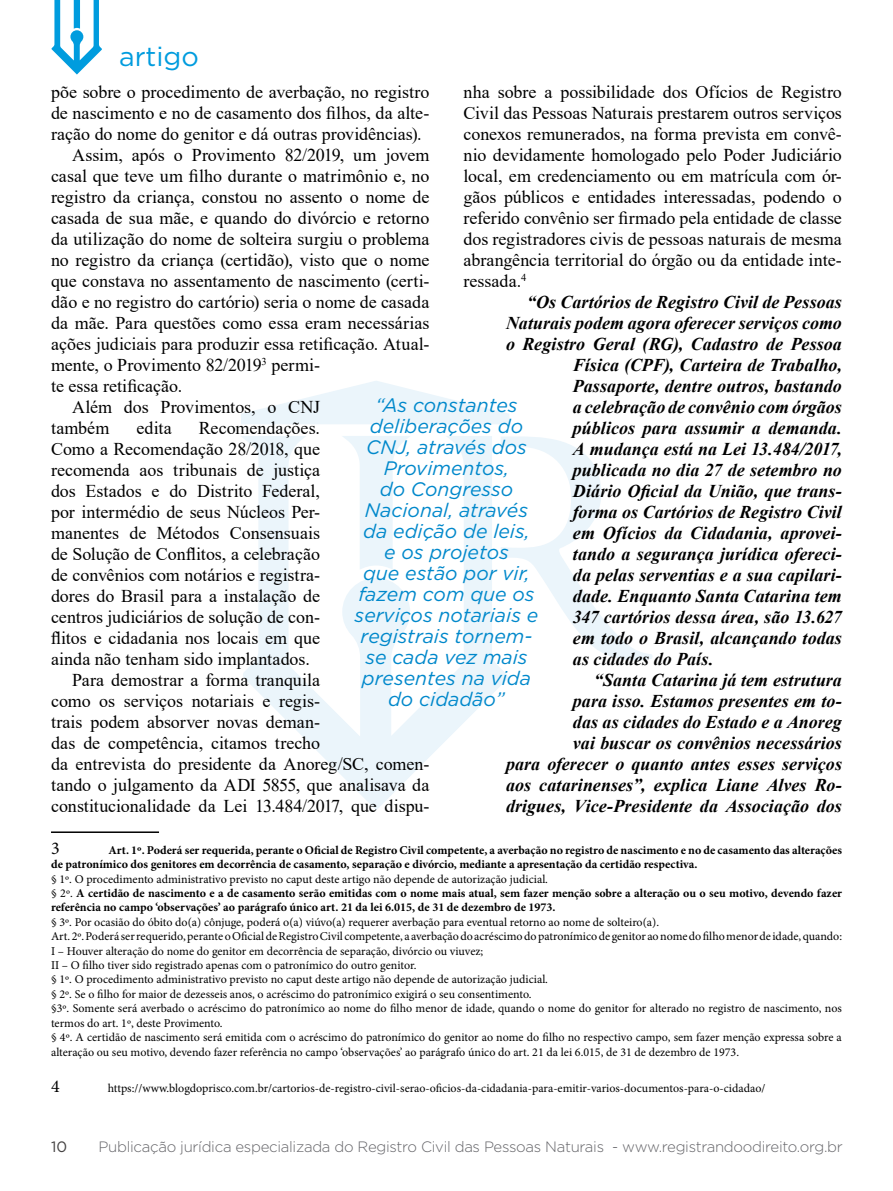
<style>
.page{position:relative;width:893px;height:1191px;background:#fff}
.page>*{position:absolute;margin:0;border:0;box-sizing:border-box;transform-origin:0 0}
.t1{font:27px "Gotham";color:#009cde}
.t2{font:italic 19.5px/21px "Gotham";color:#0088cb;text-align:center}
.t3{font:18px/21px "Times New Roman";color:#000;text-align:justify}
.t4{font:italic 700 18px "Times New Roman";letter-spacing:.005em;color:#000}
.t5{font:18px "Minion Pro";color:#000}
.t6{font:300 15px "Gotham";letter-spacing:-.02em;color:#656569}
.t7{font:15px "Gotham";color:#434141}
.t8{font:12px/14.4px "Minion Pro";color:#000}
.t9{font:700 12px/14.4px "Minion Pro";color:#000}
.s1{font-weight:400}
</style>
<div class="page">
<svg style="left:241px;top:381px;width:268px;height:43px"></svg>
<svg style="left:241px;top:436px;width:267px;height:374px"></svg>
<svg style="left:342px;top:436px;width:69px;height:134px"></svg>
<svg style="left:501px;top:436px;width:152px;height:224px"></svg>
<hr style="left:51px;top:831px;width:108px;height:2px;background:#000">
<svg style="left:51px;top:0;width:51px;height:75px"></svg>
<h1 class="t1" style="left:119px;top:39px;width:81px">artigo</h1>
<p class="t3" style="left:51px;top:80px;width:380px">põe sobre o procedimento de averbação, no registro</p>
<p class="t3" style="left:51px;top:101px;width:380px">de nascimento e no de casamento dos filhos, da alte-</p>
<p class="t3" style="left:51px;top:122px;width:372px">ração do nome do genitor e dá outras providências).</p>
<p class="t3" style="left:72px;top:143px;width:359px">Assim, após o Provimento 82/2019, um jovem</p>
<p class="t3" style="left:51px;top:164px;width:380px">casal que teve um filho durante o matrimônio e, no</p>
<p class="t3" style="left:51px;top:185px;width:380px">registro da criança, constou no assento o nome de</p>
<p class="t3" style="left:51px;top:206px;width:380px">casada de sua mãe, e quando do divórcio e retorno</p>
<p class="t3" style="left:51px;top:227px;width:380px">da utilização do nome de solteira surgiu o problema</p>
<p class="t3" style="left:51px;top:248px;width:380px">no registro da criança (certidão), visto que o nome</p>
<p class="t3" style="left:51px;top:269px;width:380px">que constava no assentamento de nascimento (certi-</p>
<p class="t3" style="left:51px;top:290px;width:380px">dão e no registro do cartório) seria o nome de casada</p>
<p class="t3" style="left:51px;top:311px;width:380px">da mãe. Para questões como essa eram necessárias</p>
<p class="t3" style="left:51px;top:332px;width:380px">ações judiciais para produzir essa retificação. Atual-</p>
<p class="t3" style="left:51px;top:354px;width:271px">mente, o Provimento 82/2019<sup>3</sup> permi-</p>
<p class="t3" style="left:51px;top:374px;width:133px">te essa retificação.</p>
<p class="t3" style="left:72px;top:395px;width:249px">Além dos Provimentos, o CNJ</p>
<p class="t3" style="left:51px;top:416px;width:60px">também</p>
<p class="t3" style="left:137px;top:416px;width:37px">edita</p>
<p class="t3" style="left:199px;top:416px;width:123px">Recomendações.</p>
<p class="t3" style="left:51px;top:437px;width:270px">Como a Recomendação 28/2018, que</p>
<p class="t3" style="left:51px;top:458px;width:271px">recomenda aos tribunais de justiça</p>
<p class="t3" style="left:51px;top:479px;width:271px">dos Estados e do Distrito Federal,</p>
<p class="t3" style="left:51px;top:500px;width:271px">por intermédio de seus Núcleos Per-</p>
<p class="t3" style="left:51px;top:521px;width:271px">manentes de Métodos Consensuais</p>
<p class="t3" style="left:51px;top:542px;width:271px">de Solução de Conflitos, a celebração</p>
<p class="t3" style="left:51px;top:563px;width:271px">de convênios com notários e registra-</p>
<p class="t3" style="left:51px;top:584px;width:270px">dores do Brasil para a instalação de</p>
<p class="t3" style="left:51px;top:605px;width:271px">centros judiciários de solução de con-</p>
<p class="t3" style="left:51px;top:627px;width:271px">flitos e cidadania nos locais em que</p>
<p class="t3" style="left:51px;top:648px;width:260px">ainda não tenham sido implantados.</p>
<p class="t3" style="left:72px;top:669px;width:249px">Para demostrar a forma tranquila</p>
<p class="t3" style="left:51px;top:690px;width:271px">como os serviços notariais e regis-</p>
<p class="t3" style="left:51px;top:711px;width:271px">trais podem absorver novas deman-</p>
<p class="t3" style="left:51px;top:732px;width:271px">das de competência, citamos trecho</p>
<p class="t3" style="left:51px;top:753px;width:380px">da entrevista do presidente da Anoreg/SC, comen-</p>
<p class="t3" style="left:51px;top:774px;width:380px">tando o julgamento da ADI 5855, que analisava da</p>
<p class="t3" style="left:51px;top:795px;width:380px">constitucionalidade da Lei 13.484/2017, que dispu-</p>
<p class="t5" style="left:51px;top:836px;width:10px">3</p>
<p class="t3" style="left:463px;top:80px;width:380px">nha sobre a possibilidade dos Ofícios de Registro Civil das Pessoas Naturais prestarem outros serviços conexos remunerados, na forma prevista em convê&shy;nio devidamente homologado pelo Poder Judiciário local, em credenciamento ou em matrícula com ór&shy;gãos públicos e entidades interessadas, podendo o referido convênio ser firmado pela entidade de classe dos registradores civis de pessoas naturais de mesma abrangência territorial do órgão ou da entidade inte&shy;ressada.<sup>4</sup></p>
<p class="t4" style="left:527px;top:289px;width:316px">“Os Cartórios de Registro Civil de Pessoas</p>
<p class="t4" style="left:506px;top:310px;width:337px">Naturais podem agora oferecer serviços como</p>
<p class="t4" style="left:506px;top:331px;width:337px">o Registro Geral (RG), Cadastro de Pessoa</p>
<p class="t4" style="left:573px;top:352px;width:270px">Física (CPF), Carteira de Trabalho,</p>
<p class="t4" style="left:573px;top:373px;width:271px">Passaporte, dentre outros, bastando</p>
<p class="t4" style="left:573px;top:394px;width:270px">a celebração de convênio com órgãos</p>
<p class="t4" style="left:573px;top:415px;width:271px">públicos para assumir a demanda.</p>
<p class="t4" style="left:573px;top:436px;width:270px">A mudança está na Lei 13.484/2017,</p>
<p class="t4" style="left:573px;top:457px;width:271px">publicada no dia 27 de setembro no</p>
<p class="t4" style="left:573px;top:478px;width:271px">Diário Oficial da União, que trans-</p>
<p class="t4" style="left:573px;top:499px;width:270px">forma os Cartórios de Registro Civil</p>
<p class="t4" style="left:573px;top:520px;width:271px">em Ofícios da Cidadania, aprovei-</p>
<p class="t4" style="left:573px;top:541px;width:271px">tando a segurança jurídica ofereci-</p>
<p class="t4" style="left:573px;top:562px;width:271px">da pelas serventias e a sua capilari-</p>
<p class="t4" style="left:573px;top:583px;width:271px">dade. Enquanto Santa Catarina tem</p>
<p class="t4" style="left:573px;top:604px;width:270px">347 cartórios dessa área, são 13.627</p>
<p class="t4" style="left:573px;top:625px;width:270px">em todo o Brasil, alcançando todas</p>
<p class="t4" style="left:573px;top:646px;width:142px">as cidades do País.</p>
<p class="t4" style="left:594px;top:667px;width:249px">“Santa Catarina já tem estrutura</p>
<p class="t4" style="left:573px;top:688px;width:271px">para isso. Estamos presentes em to-</p>
<p class="t4" style="left:573px;top:709px;width:270px">das as cidades do Estado e a Anoreg</p>
<p class="t4" style="left:573px;top:730px;width:271px">vai buscar os convênios necessários</p>
<p class="t4" style="left:506px;top:751px;width:337px">para oferecer o quanto antes esses serviços</p>
<p class="t4" style="left:506px;top:772px;width:337px">aos catarinenses”, explica Liane Alves Ro-</p>
<p class="t4" style="left:506px;top:793px;width:337px">drigues, Vice-Presidente da Associação dos</p>
<p class="t2" style="left:355px;top:394px;width:185px">“As constantes deliberações do<br>CNJ, através dos<br>Provimentos,<br>do Congresso<br>Nacional, através da edição de leis,<br>e os projetos<br>que estão por vir, fazem com que os serviços notariais e registrais tornem&shy;se cada vez mais presentes na vida do cidadão”</p>
<p class="t9" style="left:51px;top:842px;width:792px;text-indent:57px">Art. 1º. Poderá ser requerida, perante o Oficial de Registro Civil competente, a averbação no registro de nascimento e no de casamento das alterações de patronímico dos genitores em decorrência de casamento, separação e divórcio, mediante a apresentação da certidão respectiva.</p>
<p class="t9" style="left:51px;top:871px;width:792px"><span class="s1">§ 1º. O procedimento administrativo previsto no caput deste artigo não depende de autorização judicial.<br>§ 2º.</span> A certidão de nascimento e a de casamento serão emitidas com o nome mais atual, sem fazer menção sobre a alteração ou o seu motivo, devendo fazer referência no campo ‘observações’ ao parágrafo único art. 21 da lei 6.015, de 31 de dezembro de 1973.</p>
<p class="t8" style="left:51px;top:915px;width:792px">§ 3º. Por ocasião do óbito do(a) cônjuge, poderá o(a) viúvo(a) requerer averbação para eventual retorno ao nome de solteiro(a).<br>Art. 2º. Poderá ser requerido, perante o Oficial de Registro Civil competente, a averbação do acréscimo do patronímico de genitor ao nome do filho menor de idade, quando:<br>I – Houver alteração do nome do genitor em decorrência de separação, divórcio ou viuvez;<br>II – O filho tiver sido registrado apenas com o patronímico do outro genitor.<br>§ 1º. O procedimento administrativo previsto no caput deste artigo não depende de autorização judicial.<br>§ 2º. Se o filho for maior de dezesseis anos, o acréscimo do patronímico exigirá o seu consentimento.<br>§3º. Somente será averbado o acréscimo do patronímico ao nome do filho menor de idade, quando o nome do genitor for alterado no registro de nascimento, nos termos do art. 1º, deste Provimento.<br>§ 4º. A certidão de nascimento será emitida com o acréscimo do patronímico do genitor ao nome do filho no respectivo campo, sem fazer menção expressa sobre a alteração ou seu motivo, devendo fazer referência no campo ‘observações’ ao parágrafo único do art. 21 da lei 6.015, de 31 de dezembro de 1973.</p>
<p class="t5" style="left:51px;top:1073px;width:10px">4</p>
<p class="t8" style="left:108px;top:1080px;width:659px">https://www.blogdoprisco.com.br/cartorios-de-registro-civil-serao-oficios-da-cidadania-para-emitir-varios-documentos-para-o-cidadao/</p>
<p class="t7" style="left:51px;top:1137px;width:18px">10</p>
<p class="t6" style="left:98px;top:1137px;width:746px">Publicação jurídica especializada do Registro Civil das Pessoas Naturais - www.registrandoodireito.org.br</p>
</div>
